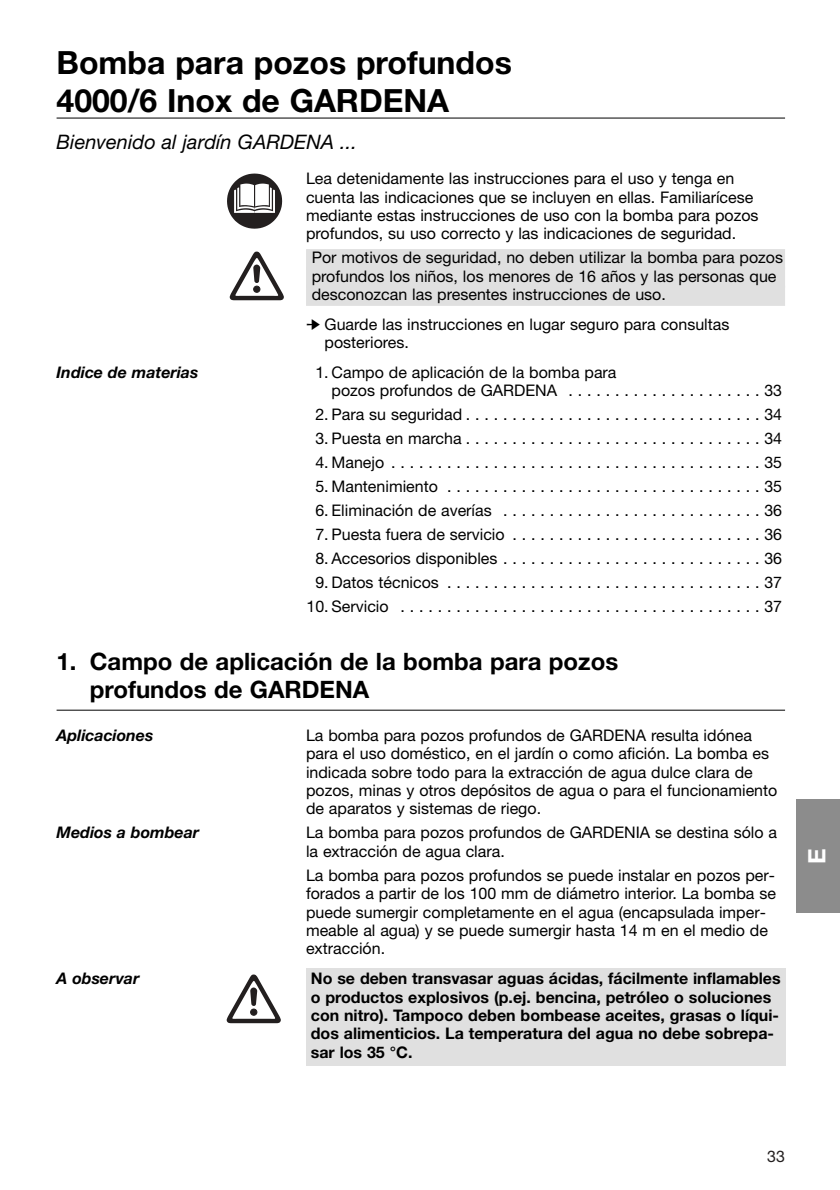
<style>
.page{position:relative;width:840px;height:1190px;background:#fff}
.page>*{position:absolute;margin:0;border:0;box-sizing:border-box;transform-origin:0 0}
.t1{font:700 32px/38.4px "Helvetica Neue";color:#000}
.t2{font:700 24px/28.8px "Helvetica Neue";color:#000}
.t3{font:700 24px "Helvetica Neue";color:#fff}
.t4{font:italic 20px "Helvetica Neue";color:#000}
.t5{font:16px/18.4px "Helvetica Neue";color:#000}
.t6{font:700 16px/18.4px "Helvetica Neue";color:#000}
.t7{font:italic 700 16px "Helvetica Neue";color:#000}
.t8{font:16px "Helvetica Neue";color:#231f1f}
</style>
<div class="page">
<div style="left:796px;top:799px;width:44px;height:114px;background:#8c8c8c"></div>
<div style="left:306px;top:968px;width:479px;height:98px;background:#e0e0e0"></div>
<div style="left:306px;top:249px;width:479px;height:20px;background:#e0e0e0"></div>
<div style="left:306px;top:268px;width:479px;height:20px;background:#e0e0e0"></div>
<div style="left:306px;top:286px;width:479px;height:20px;background:#e0e0e0"></div>
<hr style="left:57px;top:710px;width:728px;height:1px;background:#000">
<hr style="left:57px;top:118px;width:728px;height:1px;background:#000">
<svg style="left:229px;top:252px;width:55px;height:48px"></svg>
<svg style="left:226px;top:975px;width:55px;height:48px"></svg>
<svg style="left:227px;top:174px;width:55px;height:55px"></svg>
<h1 class="t1" style="left:57px;top:46px;width:457px">Bomba para pozos profundos<br>4000/6 Inox de GARDENA</h1>
<p class="t4" style="left:57px;top:135px;width:302px">Bienvenido al jardín GARDENA ...</p>
<p class="t5" style="left:306px;top:171px;width:454px">Lea detenidamente las instrucciones para el uso y tenga en cuenta las indicaciones que se incluyen en ellas. Familiarícese mediante estas instrucciones de uso con la bomba para pozos profundos, su uso correcto y las indicaciones de seguridad.</p>
<p class="t5" style="left:312px;top:250px;width:473px">Por motivos de seguridad, no deben utilizar la bomba para pozos profundos los niños, los menores de 16 años y las personas que desconozcan las presentes instrucciones de uso.</p>
<p class="t5" style="left:325px;top:317px;width:406px;text-indent:-19px">➔ Guarde las instrucciones en lugar seguro para consultas posteriores.</p>
<p class="t7" style="left:57px;top:367px;width:143px">Indice de materias</p>
<p class="t5" style="left:332px;top:365px;width:452px;text-indent:-16px">1. Campo de aplicación de la bomba para<br>pozos profundos de GARDENA . . . . . . . . . . . . . . . . . . . . . 33</p>
<p class="t5" style="left:315px;top:407px;width:468px">2. Para su seguridad . . . . . . . . . . . . . . . . . . . . . . . . . . . . . . . . 34</p>
<p class="t5" style="left:315px;top:431px;width:468px">3. Puesta en marcha . . . . . . . . . . . . . . . . . . . . . . . . . . . . . . . . 34</p>
<p class="t5" style="left:315px;top:455px;width:468px">4. Manejo . . . . . . . . . . . . . . . . . . . . . . . . . . . . . . . . . . . . . . . . 35</p>
<p class="t5" style="left:315px;top:479px;width:468px">5. Mantenimiento . . . . . . . . . . . . . . . . . . . . . . . . . . . . . . . . . . 35</p>
<p class="t5" style="left:315px;top:503px;width:468px">6. Eliminación de averías . . . . . . . . . . . . . . . . . . . . . . . . . . . . 36</p>
<p class="t5" style="left:315px;top:527px;width:468px">7. Puesta fuera de servicio . . . . . . . . . . . . . . . . . . . . . . . . . . . 36</p>
<p class="t5" style="left:315px;top:551px;width:468px">8. Accesorios disponibles . . . . . . . . . . . . . . . . . . . . . . . . . . . . 36</p>
<p class="t5" style="left:315px;top:575px;width:468px">9. Datos técnicos . . . . . . . . . . . . . . . . . . . . . . . . . . . . . . . . . . 37</p>
<p class="t5" style="left:306px;top:599px;width:477px">10. Servicio . . . . . . . . . . . . . . . . . . . . . . . . . . . . . . . . . . . . . . . 37</p>
<h2 class="t2" style="left:90px;top:649px;width:530px;text-indent:-33px">1. Campo de aplicación de la bomba para pozos profundos de GARDENA</h2>
<p class="t7" style="left:57px;top:729px;width:98px">Aplicaciones</p>
<p class="t5" style="left:306px;top:727px;width:473px">La bomba para pozos profundos de GARDENA resulta idónea para el uso doméstico, en el jardín o como afición. La bomba es indicada sobre todo para la extracción de agua dulce clara de pozos, minas y otros depósitos de agua o para el funcionamiento de aparatos y sistemas de riego.</p>
<p class="t7" style="left:57px;top:827px;width:144px">Medios a bombear</p>
<p class="t5" style="left:306px;top:825px;width:473px">La bomba para pozos profundos de GARDENIA se destina sólo a la extracción de agua clara.</p>
<p class="t5" style="left:306px;top:868px;width:471px">La bomba para pozos profundos se puede instalar en pozos per&shy;forados a partir de los 100 mm de diámetro interior. La bomba se puede sumergir completamente en el agua (encapsulada imper&shy;meable al agua) y se puede sumergir hasta 14 m en el medio de extracción.</p>
<p class="t7" style="left:57px;top:973px;width:84px">A observar</p>
<p class="t6" style="left:311px;top:971px;width:471px">No se deben transvasar aguas ácidas, fácilmente inflamables o productos explosivos (p.ej. bencina, petróleo o soluciones con nitro). Tampoco deben bombease aceites, grasas o líqui&shy;dos alimenticios. La temperatura del agua no debe sobrepa&shy;sar los 35 °C.</p>
<h2 class="t3" style="left:808px;top:864px;width:17px;rotate:-90deg">E</h2>
<p class="t8" style="left:767px;top:1151px;width:19px">33</p>
</div>
